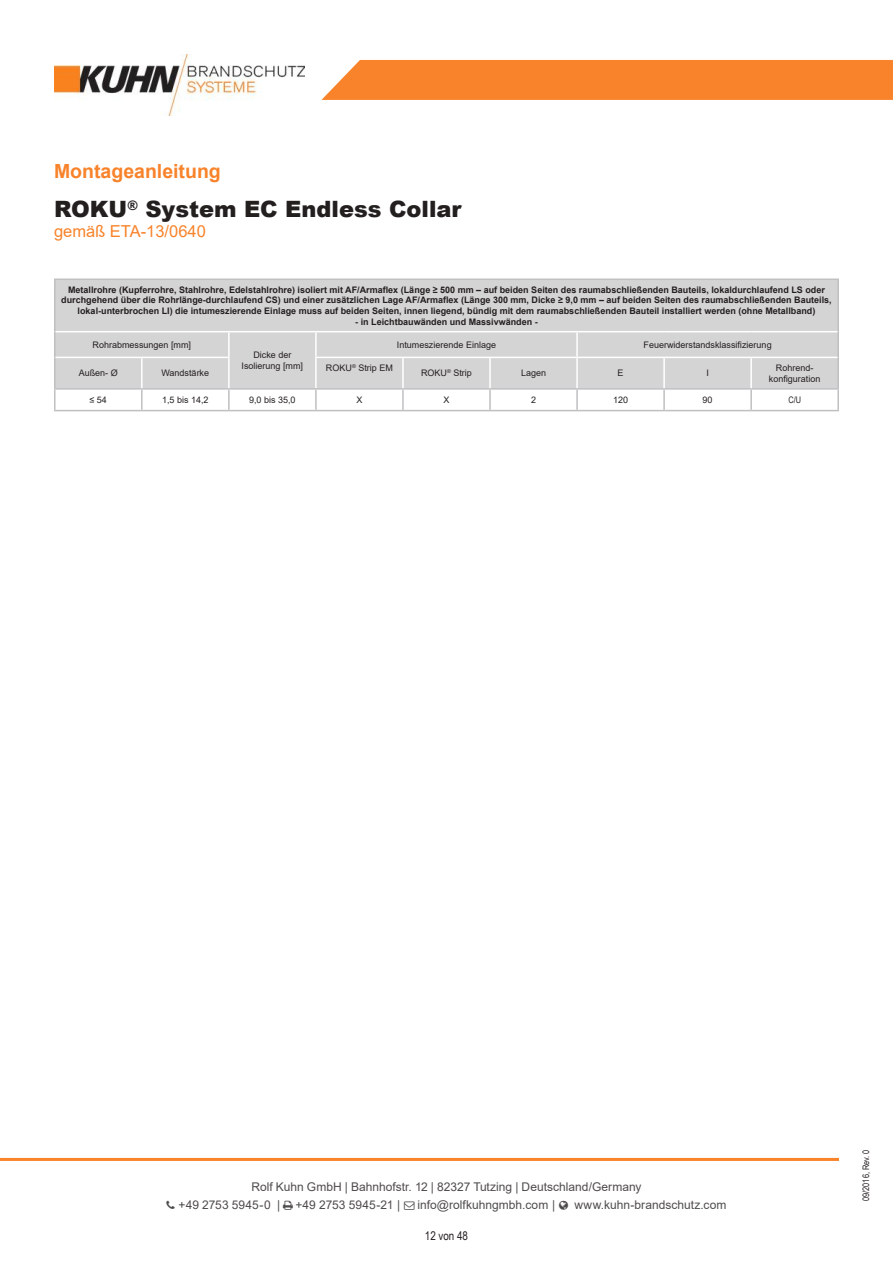
<style>
.page{position:relative;width:893px;height:1263px;background:#fff}
.page>*{position:absolute;margin:0;border:0;box-sizing:border-box;transform-origin:0 0}
.t1{font:900 22.5px "Arial";color:#241f1f}
.t2{font:700 19.5px "Arial";color:#f8832a}
.t3{font:16.5px "Arial";color:#f8832a}
.t4{font:12px/18px "Arial";color:#4e4b4c}
.t5{font:12px "Arial Narrow";color:#241f1f}
.t6{font:700 9px/10.8px "Arial";color:#241f1f;text-align:center}
.t7{font:9px/10.8px "Arial";color:#241f1f;text-align:center}
.t8{font:9px "Arial Narrow";color:#241f1f}
</style>
<div class="page">
<hr style="left:0;top:1158px;width:839px;height:3px;background:#f8832a">
<img style="left:54px;top:54px;width:251px;height:61px">
<div style="left:321px;top:60px;width:572px;height:40px;background:#f8832a"></div>
<div style="left:55px;top:279px;width:783px;height:53px;background:#d5d4d5"></div>
<div style="left:56px;top:332px;width:781px;height:56px;background:#d5d4d5"></div>
<hr style="left:54px;top:357px;width:2px;height:31px;background:#c0bfc1">
<hr style="left:837px;top:357px;width:2px;height:31px;background:#c0bfc1">
<hr style="left:54px;top:388px;width:88px;height:2px;background:#c0bfc1">
<hr style="left:54px;top:390px;width:2px;height:20px;background:#c0bfc1">
<hr style="left:142px;top:388px;width:88px;height:2px;background:#c0bfc1">
<hr style="left:141px;top:390px;width:2px;height:20px;background:#c0bfc1">
<hr style="left:228px;top:390px;width:2px;height:20px;background:#c0bfc1">
<hr style="left:315px;top:390px;width:2px;height:20px;background:#c0bfc1">
<hr style="left:402px;top:388px;width:88px;height:2px;background:#c0bfc1">
<hr style="left:402px;top:390px;width:2px;height:20px;background:#c0bfc1">
<hr style="left:490px;top:388px;width:87px;height:2px;background:#c0bfc1">
<hr style="left:489px;top:390px;width:2px;height:20px;background:#c0bfc1">
<hr style="left:577px;top:388px;width:87px;height:2px;background:#c0bfc1">
<hr style="left:576px;top:390px;width:2px;height:20px;background:#c0bfc1">
<hr style="left:664px;top:388px;width:87px;height:2px;background:#c0bfc1">
<hr style="left:663px;top:390px;width:2px;height:20px;background:#c0bfc1">
<hr style="left:751px;top:388px;width:88px;height:2px;background:#c0bfc1">
<hr style="left:750px;top:390px;width:2px;height:20px;background:#c0bfc1">
<hr style="left:837px;top:390px;width:2px;height:20px;background:#c0bfc1">
<hr style="left:54px;top:410px;width:88px;height:1px;background:#c0bfc1">
<hr style="left:142px;top:410px;width:87px;height:1px;background:#c0bfc1">
<hr style="left:229px;top:410px;width:87px;height:1px;background:#c0bfc1">
<hr style="left:316px;top:410px;width:87px;height:1px;background:#c0bfc1">
<hr style="left:403px;top:410px;width:87px;height:1px;background:#c0bfc1">
<hr style="left:490px;top:410px;width:87px;height:1px;background:#c0bfc1">
<hr style="left:577px;top:410px;width:87px;height:1px;background:#c0bfc1">
<hr style="left:664px;top:410px;width:87px;height:1px;background:#c0bfc1">
<hr style="left:751px;top:410px;width:88px;height:1px;background:#c0bfc1">
<hr style="left:54px;top:279px;width:88px;height:1px;background:#c0bfc1">
<hr style="left:54px;top:280px;width:2px;height:52px;background:#c0bfc1">
<hr style="left:142px;top:279px;width:87px;height:1px;background:#c0bfc1">
<hr style="left:229px;top:279px;width:87px;height:1px;background:#c0bfc1">
<hr style="left:316px;top:279px;width:87px;height:1px;background:#c0bfc1">
<hr style="left:403px;top:279px;width:87px;height:1px;background:#c0bfc1">
<hr style="left:490px;top:279px;width:87px;height:1px;background:#c0bfc1">
<hr style="left:577px;top:279px;width:87px;height:1px;background:#c0bfc1">
<hr style="left:664px;top:279px;width:87px;height:1px;background:#c0bfc1">
<hr style="left:751px;top:279px;width:88px;height:1px;background:#c0bfc1">
<hr style="left:837px;top:280px;width:2px;height:52px;background:#c0bfc1">
<hr style="left:54px;top:332px;width:2px;height:25px;background:#c0bfc1">
<hr style="left:837px;top:332px;width:2px;height:25px;background:#c0bfc1">
<hr style="left:56px;top:331px;width:86px;height:1px;background:#fff">
<hr style="left:142px;top:331px;width:87px;height:1px;background:#fff">
<hr style="left:577px;top:331px;width:87px;height:1px;background:#fff">
<hr style="left:664px;top:331px;width:87px;height:1px;background:#fff">
<hr style="left:751px;top:331px;width:86px;height:1px;background:#fff">
<hr style="left:56px;top:357px;width:86px;height:1px;background:#fff">
<hr style="left:142px;top:357px;width:88px;height:1px;background:#fff">
<hr style="left:141px;top:358px;width:2px;height:30px;background:#fff">
<hr style="left:489px;top:358px;width:2px;height:30px;background:#fff">
<hr style="left:229px;top:331px;width:87px;height:1px;background:#fff">
<hr style="left:228px;top:332px;width:2px;height:25px;background:#fff">
<hr style="left:228px;top:358px;width:2px;height:30px;background:#fff">
<hr style="left:316px;top:331px;width:87px;height:1px;background:#fff">
<hr style="left:315px;top:332px;width:2px;height:25px;background:#fff">
<hr style="left:403px;top:331px;width:87px;height:1px;background:#fff">
<hr style="left:490px;top:331px;width:87px;height:1px;background:#fff">
<hr style="left:403px;top:357px;width:87px;height:1px;background:#fff">
<hr style="left:490px;top:357px;width:87px;height:1px;background:#fff">
<hr style="left:315px;top:357px;width:88px;height:1px;background:#fff">
<hr style="left:315px;top:358px;width:2px;height:30px;background:#fff">
<hr style="left:402px;top:358px;width:2px;height:30px;background:#fff">
<hr style="left:230px;top:388px;width:86px;height:2px;background:#c0bfc1">
<hr style="left:316px;top:388px;width:86px;height:2px;background:#c0bfc1">
<hr style="left:576px;top:332px;width:2px;height:25px;background:#fff">
<hr style="left:577px;top:357px;width:87px;height:1px;background:#fff">
<hr style="left:576px;top:358px;width:2px;height:30px;background:#fff">
<hr style="left:664px;top:357px;width:87px;height:1px;background:#fff">
<hr style="left:663px;top:358px;width:2px;height:30px;background:#fff">
<hr style="left:751px;top:357px;width:86px;height:1px;background:#fff">
<hr style="left:750px;top:358px;width:2px;height:30px;background:#fff">
<h2 class="t2" style="left:54px;top:157px;width:168px">Montageanleitung</h2>
<h1 class="t1" style="left:54px;top:193px;width:409px">ROKU<sup>®</sup> System EC Endless Collar</h1>
<h3 class="t3" style="left:54px;top:220px;width:153px">gemäß ETA-13/0640</h3>
<p class="t6" style="left:61px;top:284px;width:772px">Metallrohre (Kupferrohre, Stahlrohre, Edelstahlrohre) isoliert mit AF/Armaflex (Länge ≥ 500 mm – auf beiden Seiten des raumabschließenden Bauteils, lokaldurchlaufend LS oder durchgehend über die Rohrlänge-durchlaufend CS) und einer zusätzlichen Lage AF/Armaflex (Länge 300 mm, Dicke ≥ 9,0 mm – auf beiden Seiten des raumabschließenden Bauteils, lokal-unterbrochen LI) die intumeszierende Einlage muss auf beiden Seiten, innen liegend, bündig mit dem raumabschließenden Bauteil installiert werden (ohne Metallband)</p>
<p class="t6" style="left:355px;top:316px;width:184px">- in Leichtbauwänden und Massivwänden -</p>
<p class="t7" style="left:93px;top:339px;width:100px">Rohrabmessungen [mm]</p>
<p class="t7" style="left:242px;top:350px;width:63px">Dicke der<br>Isolierung [mm]</p>
<p class="t7" style="left:397px;top:339px;width:101px">Intumeszierende Einlage</p>
<p class="t7" style="left:644px;top:339px;width:130px">Feuerwiderstandsklassifizierung</p>
<p class="t7" style="left:326px;top:362px;width:68px">ROKU<sup>®</sup> Strip EM</p>
<p class="t7" style="left:421px;top:368px;width:52px">ROKU<sup>®</sup> Strip</p>
<p class="t7" style="left:521px;top:368px;width:27px">Lagen</p>
<p class="t7" style="left:618px;top:368px;width:8px">E</p>
<p class="t7" style="left:706px;top:368px;width:4px">I</p>
<p class="t7" style="left:769px;top:362px;width:53px">Rohrend&shy;konfiguration</p>
<p class="t7" style="left:79px;top:368px;width:41px">Außen- Ø</p>
<p class="t7" style="left:161px;top:368px;width:49px">Wandstärke</p>
<p class="t7" style="left:90px;top:394px;width:19px">≤ 54</p>
<p class="t7" style="left:162px;top:394px;width:48px">1,5 bis 14,2</p>
<p class="t7" style="left:249px;top:394px;width:48px">9,0 bis 35,0</p>
<p class="t7" style="left:356px;top:394px;width:8px">X</p>
<p class="t7" style="left:443px;top:394px;width:8px">X</p>
<p class="t7" style="left:531px;top:394px;width:7px">2</p>
<p class="t7" style="left:613px;top:394px;width:17px">120</p>
<p class="t7" style="left:703px;top:394px;width:12px">90</p>
<p class="t8" style="left:788px;top:393px;width:14px">C/U</p>
<h3 class="t4" style="left:179px;top:1178px;width:464px;text-indent:73px">Rolf Kuhn GmbH | Bahnhofstr. 12 | 82327 Tutzing | Deutschland/Germany +49 2753 5945-0 |</h3>
<h3 class="t4" style="left:295px;top:1196px;width:106px">+49 2753 5945-21 |</h3>
<h3 class="t4" style="left:418px;top:1196px;width:139px">info@rolfkuhngmbh.com |</h3>
<h3 class="t4" style="left:575px;top:1196px;width:153px">www.kuhn-brandschutz.com</h3>
<h3 class="t5" style="left:425px;top:1227px;width:45px">12 von 48</h3>
<p class="t8" style="left:859px;top:1201px;width:53px;rotate:-90deg">09/2016, Rev. 0</p>
</div>
